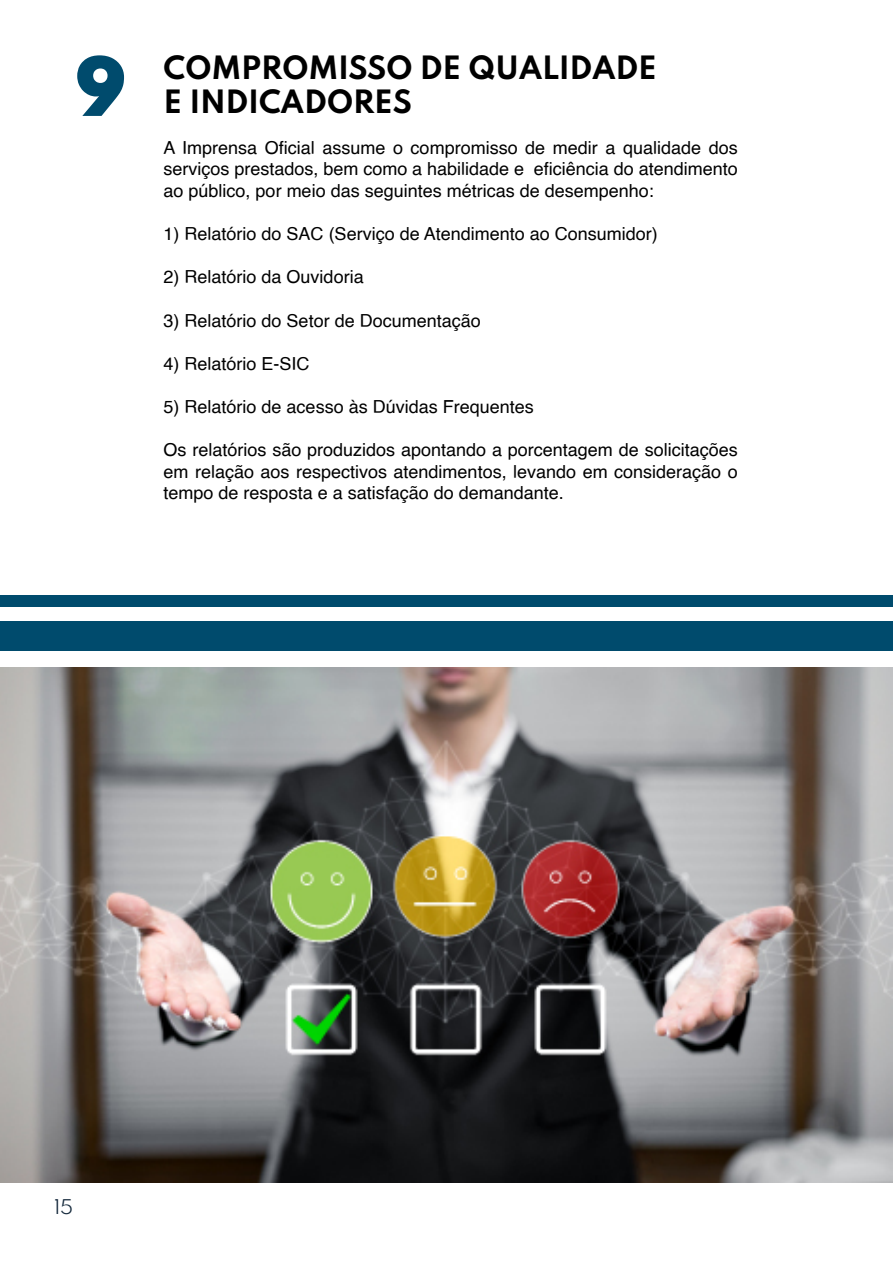
<style>
.page{position:relative;width:893px;height:1263px;background:#fff}
.page>*{position:absolute;margin:0;border:0;box-sizing:border-box;transform-origin:0 0}
.t1{font:900 72px "Spartan";color:#004b6d}
.t2{font:700 28.5px "Spartan";letter-spacing:-.01em;color:#000}
.t3{font:18px/21.6px "Helvetica";color:#000;text-align:justify}
.t4{font:18px "Spartan";color:#15293c}
</style>
<div class="page">
<img style="left:0;top:668px;width:893px;height:514px">
<div style="left:0;top:621px;width:893px;height:30px;background:#004b6d"></div>
<div style="left:0;top:595px;width:893px;height:12px;background:#004b6d"></div>
<h1 class="t1" style="left:76px;top:33px;width:51px">9</h1>
<h2 class="t2" style="left:164px;top:46px;width:495px">COMPROMISSO DE QUALIDADE</h2>
<h2 class="t2" style="left:164px;top:80px;width:250px">E INDICADORES</h2>
<p class="t3" style="left:164px;top:137px;width:576px">A Imprensa Oficial assume o compromisso de medir a qualidade dos serviços prestados, bem como a habilidade e eficiência do atendimento ao público, por meio das seguintes métricas de desempenho:</p>
<p class="t3" style="left:164px;top:224px;width:496px">1) Relatório do SAC (Serviço de Atendimento ao Consumidor)</p>
<p class="t3" style="left:164px;top:267px;width:202px">2) Relatório da Ouvidoria</p>
<p class="t3" style="left:164px;top:310px;width:319px">3) Relatório do Setor de Documentação</p>
<p class="t3" style="left:164px;top:353px;width:148px">4) Relatório E-SIC</p>
<p class="t3" style="left:164px;top:396px;width:372px">5) Relatório de acesso às Dúvidas Frequentes</p>
<p class="t3" style="left:164px;top:440px;width:576px">Os relatórios são produzidos apontando a porcentagem de solicitações em relação aos respectivos atendimentos, levando em consideração o tempo de resposta e a satisfação do demandante.</p>
<p class="t4" style="left:54px;top:1193px;width:21px">15</p>
</div>
